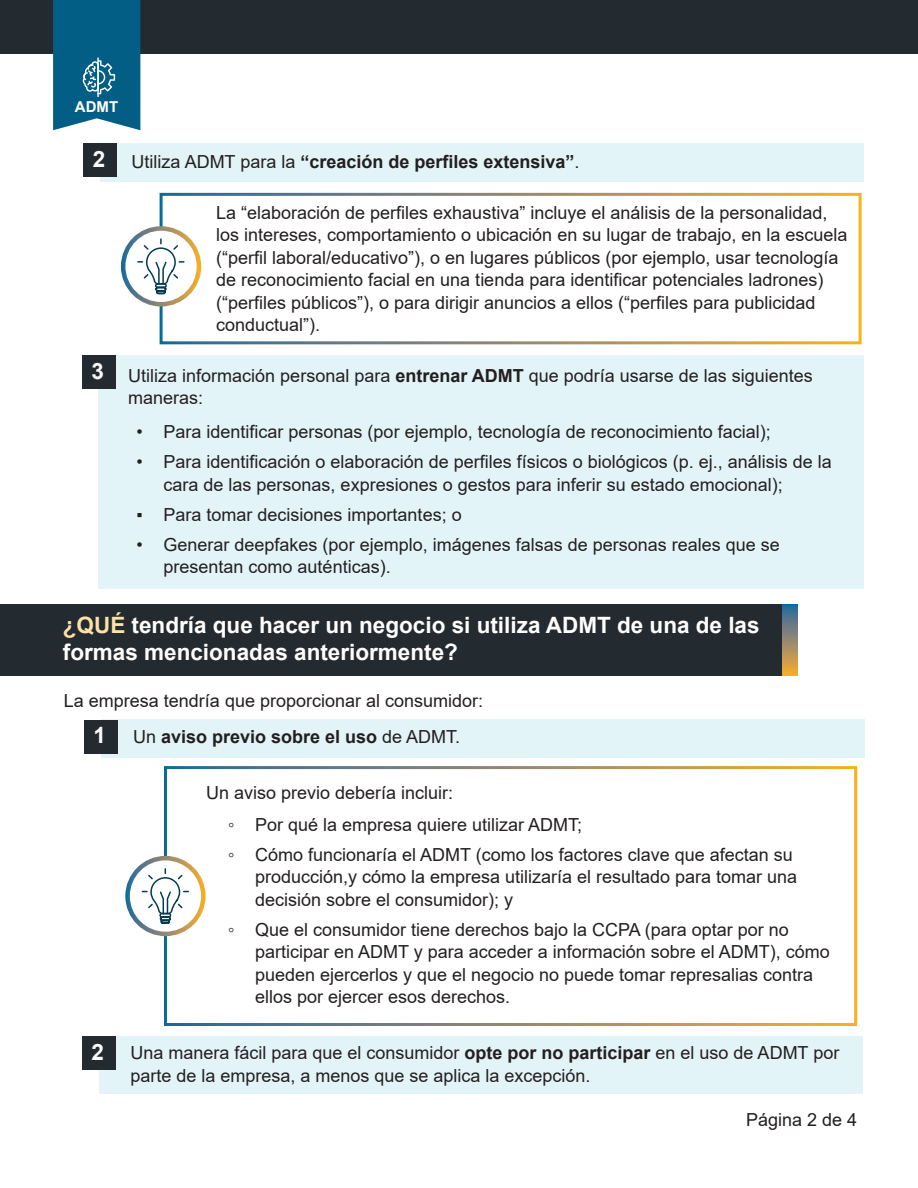
<style>
.page{position:relative;width:918px;height:1188px;background:#fff}
.page>*{position:absolute;margin:0;border:0;box-sizing:border-box;transform-origin:0 0}
.t1{font:700 22.5px/27px "Arial";color:#fff}
.t2{font:700 22.5px "Arial";color:#fafbfc}
.t3{font:18px/22.5px "Arial";color:#231f20}
.t4{font:700 18px "Arial";color:#231f20}
.t5{font:700 15px "Arial";color:#fff}
.s1{font-size:22.5px;color:#fafbfc}
.s2{font-weight:400}
.s3{font-weight:700}
.s4{color:#fde2a5}
</style>
<div class="page">
<div style="left:99px;top:356px;width:765px;height:233px;background:#e3f4f8"></div>
<div style="left:99px;top:1036px;width:763px;height:57px;background:#e3f4f8"></div>
<div style="left:164px;top:766px;width:693px;height:260px;border:3px solid #fff"></div>
<div style="left:160px;top:193px;width:702px;height:151px;border:3px solid #fff"></div>
<div style="left:0;top:0;width:917px;height:54px;background:#232a30"></div>
<svg style="left:53px;top:0;width:87px;height:130px;background:#15698e"></svg>
<div style="left:100px;top:144px;width:764px;height:38px;background:#e3f4f8"></div>
<div style="left:83px;top:144px;width:34px;height:33px;background:#232a30"></div>
<svg style="left:123px;top:228px;width:76px;height:76px"></svg>
<div style="left:121px;top:226px;width:80px;height:80px;border:4px solid #fff;border-radius:50%"></div>
<div style="left:155px;top:283px;width:12px;height:5px;border:2px solid #033b53;border-radius:2px"></div>
<div style="left:155px;top:287px;width:11px;height:4px;border:2px solid #033b53;border-radius:2px"></div>
<div style="left:156px;top:290px;width:10px;height:4px;border:2px solid #033b53"></div>
<svg style="left:138px;top:239px;width:46px;height:46px"></svg>
<div style="left:82px;top:356px;width:34px;height:33px;background:#232a30"></div>
<div style="left:0;top:605px;width:782px;height:71px;background:#232a30"></div>
<svg style="left:782px;top:605px;width:15px;height:71px"></svg>
<div style="left:101px;top:720px;width:763px;height:38px;background:#e3f4f8"></div>
<div style="left:84px;top:720px;width:34px;height:34px;background:#232a30"></div>
<svg style="left:128px;top:858px;width:75px;height:76px"></svg>
<div style="left:125px;top:856px;width:81px;height:80px;border:4px solid #fff;border-radius:50%"></div>
<svg style="left:142px;top:869px;width:46px;height:55px"></svg>
<div style="left:82px;top:1036px;width:34px;height:34px;background:#232a30"></div>
<p class="t5" style="left:75px;top:96px;width:45px">ADMT</p>
<p class="t4" style="left:93px;top:149px;width:488px"><span class="s1">2</span> <span class="s2">Utiliza ADMT para la</span> “creación de perfiles extensiva”<span class="s2">.</span></p>
<p class="t3" style="left:216px;top:201px;width:633px">La “elaboración de perfiles exhaustiva” incluye el análisis de la personalidad, los intereses, comportamiento o ubicación en su lugar de trabajo, en la escuela (“perfil laboral/educativo”), o en lugares públicos (por ejemplo, usar tecnología de reconocimiento facial en una tienda para identificar potenciales ladrones) (“perfiles públicos”), o para dirigir anuncios a ellos (“perfiles para publicidad conductual”).</p>
<p class="t2" style="left:91px;top:355px;width:14px">3</p>
<p class="t3" style="left:128px;top:364px;width:686px">Utiliza información personal para <span class="s3">entrenar ADMT</span> que podría usarse de las siguientes maneras:</p>
<p class="t3" style="left:137px;top:421px;width:636px">• Para identificar personas (por ejemplo, tecnología de reconocimiento facial);</p>
<p class="t3" style="left:164px;top:451px;width:670px;text-indent:-27px">• Para identificación o elaboración de perfiles físicos o biológicos (p. ej., análisis de la cara de las personas, expresiones o gestos para inferir su estado emocional);</p>
<p class="t3" style="left:137px;top:503px;width:327px">▪ Para tomar decisiones importantes; o</p>
<p class="t3" style="left:164px;top:533px;width:618px;text-indent:-27px">• Generar deepfakes (por ejemplo, imágenes falsas de personas reales que se presentan como auténticas).</p>
<p class="t1" style="left:63px;top:612px;width:698px"><span class="s4">¿QUÉ</span> tendría que hacer un negocio si utiliza ADMT de una de las formas mencionadas anteriormente?</p>
<p class="t3" style="left:64px;top:689px;width:421px">La empresa tendría que proporcionar al consumidor:</p>
<p class="t4" style="left:94px;top:724px;width:368px"><span class="s1">1</span> <span class="s2">Un</span> aviso previo sobre el uso <span class="s2">de ADMT.</span></p>
<p class="t3" style="left:206px;top:781px;width:249px">Un aviso previo debería incluir:</p>
<p class="t3" style="left:228px;top:813px;width:356px">◦ Por qué la empresa quiere utilizar ADMT;</p>
<p class="t3" style="left:255px;top:843px;width:544px;text-indent:-27px">◦ Cómo funcionaría el ADMT (como los factores clave que afectan su producción,y cómo la empresa utilizaría el resultado para tomar una decisión sobre el consumidor); y</p>
<p class="t3" style="left:255px;top:918px;width:576px;text-indent:-27px">◦ Que el consumidor tiene derechos bajo la CCPA (para optar por no participar en ADMT y para acceder a información sobre el ADMT), cómo pueden ejercerlos y que el negocio no puede tomar represalias contra ellos por ejercer esos derechos.</p>
<p class="t2" style="left:92px;top:1036px;width:14px">2</p>
<p class="t3" style="left:130px;top:1042px;width:710px">Una manera fácil para que el consumidor <span class="s3">opte por no participar</span> en el uso de ADMT por parte de la empresa, a menos que se aplica la excepción.</p>
<p class="t3" style="left:746px;top:1109px;width:113px">Página 2 de 4</p>
</div>
